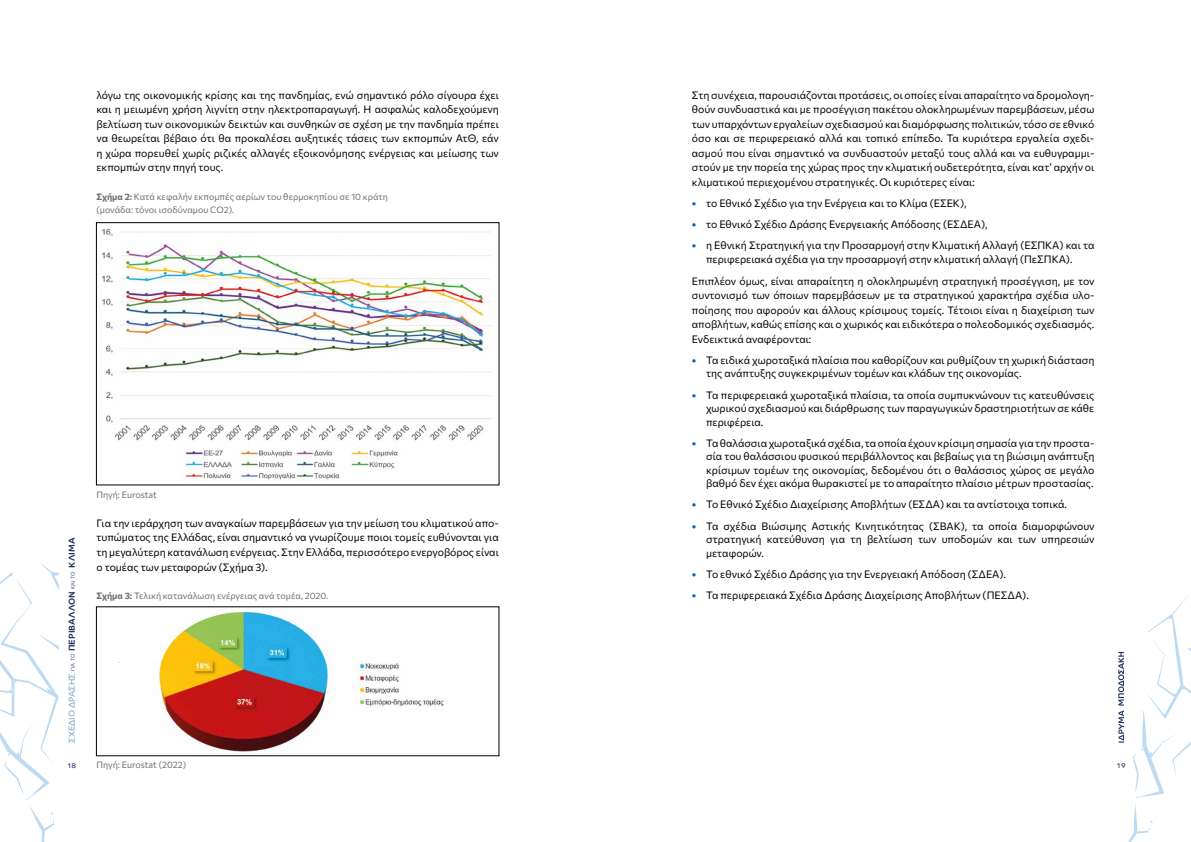
<style>
.page{position:relative;width:1191px;height:842px;background:#fff}
.page>*{position:absolute;margin:0;border:0;box-sizing:border-box;transform-origin:0 0}
.t1{font:10.5px/14.5px "Commissioner";color:#000;text-align:justify}
.t2{font:9px/12.1px "Commissioner";color:#706f6f}
.t3{font:700 8.6px "Co Text";color:#203262}
.t4{font:7px "Co Text";color:#203262}
.s1{font-weight:700}
.s2{font-weight:400;color:#8ab0c5}
.s3{font-weight:300;font-size:5.4px}
.s4{font-weight:700;color:#0069b3}
</style>
<div class="page">
<svg style="left:0;top:562px;width:69px;height:280px"></svg>
<div style="left:59px;top:529px;width:120px;height:249px;background:#fff"></div>
<svg style="left:1118px;top:594px;width:73px;height:248px"></svg>
<img style="left:101px;top:228px;width:390px;height:254px">
<img style="left:155px;top:611px;width:289px;height:141px">
<p class="t1" style="left:96px;top:87px;width:404px">λόγω της οικονομικής κρίσης και της πανδημίας, ενώ σημαντικό ρόλο σίγουρα έχει και η μειωμένη χρήση λιγνίτη στην ηλεκτροπαραγωγή. Η ασφαλώς καλοδεχούμενη βελτίωση των οικονομικών δεικτών και συνθηκών σε σχέση με την πανδημία πρέπει να θεωρείται βέβαιο ότι θα προκαλέσει αυξητικές τάσεις των εκπομπών ΑτΘ, εάν η χώρα πορευθεί χωρίς ριζικές αλλαγές εξοικονόμησης ενέργειας και μείωσης των εκπομπών στην πηγή τους.</p>
<p class="t2" style="left:96px;top:191px;width:293px"><span class="s1">Σχήμα 2:</span> Κατά κεφαλήν εκπομπές αερίων του θερμοκηπίου σε 10 κράτη (μονάδα: τόνοι ισοδύναμου CO2).</p>
<p class="t3" style="left:67px;top:743px;width:206px;rotate:-90deg"><span class="s2">ΣΧΈΔΙΟ ΔΡΆΣΗΣ</span> <span class="s3">ΓΙΑ ΤO</span> ΠΕΡΙΒΑΛΛΟΝ <span class="s3">ΚΑΙ ΤΟ</span> ΚΛΙΜΑ</p>
<p class="t2" style="left:96px;top:488px;width:62px">Πηγή: Eurostat</p>
<p class="t1" style="left:96px;top:515px;width:404px">Για την ιεράρχηση των αναγκαίων παρεμβάσεων για την μείωση του κλιματικού απο&shy;τυπώματος της Ελλάδας, είναι σημαντικό να γνωρίζουμε ποιοι τομείς ευθύνονται για τη μεγαλύτερη κατανάλωση ενέργειας. Στην Ελλάδα, περισσότερο ενεργοβόρος είναι ο τομέας των μεταφορών (Σχήμα 3).</p>
<p class="t2" style="left:96px;top:589px;width:233px"><span class="s1">Σχήμα 3:</span> Τελική κατανάλωση ενέργειας ανά τομέα, 2020.</p>
<p class="t1" style="left:692px;top:87px;width:404px">Στη συνέχεια, παρουσιάζονται προτάσεις, οι οποίες είναι απαραίτητο να δρομολογη&shy;θούν συνδυαστικά και με προσέγγιση πακέτου ολοκληρωμένων παρεμβάσεων, μέσω των υπαρχόντων εργαλείων σχεδιασμού και διαμόρφωσης πολιτικών, τόσο σε εθνικό όσο και σε περιφερειακό αλλά και τοπικό επίπεδο. Τα κυριότερα εργαλεία σχεδι&shy;ασμού που είναι σημαντικό να συνδυαστούν μεταξύ τους αλλά και να ευθυγραμμι&shy;στούν με την πορεία της χώρας προς την κλιματική ουδετερότητα, είναι κατ’ αρχήν οι κλιματικού περιεχομένου στρατηγικές. Οι κυριότερες είναι:</p>
<p class="t1" style="left:692px;top:195px;width:276px"><span class="s4">•</span> το Εθνικό Σχέδιο για την Ενέργεια και το Κλίμα (ΕΣΕΚ),</p>
<p class="t1" style="left:692px;top:216px;width:297px"><span class="s4">•</span> το Εθνικό Σχέδιο Δράσης Ενεργειακής Απόδοσης (ΕΣΔΕΑ),</p>
<p class="t1" style="left:706px;top:238px;width:390px;line-height:13.5px;text-indent:-14px"><span class="s4">•</span> η Εθνική Στρατηγική για την Προσαρμογή στην Κλιματική Αλλαγή (ΕΣΠΚΑ) και τα περιφερειακά σχέδια για την προσαρμογή στην κλιματική αλλαγή (ΠεΣΠΚΑ).</p>
<p class="t1" style="left:692px;top:273px;width:404px">Επιπλέον όμως, είναι απαραίτητη η ολοκληρωμένη στρατηγική προσέγγιση, με τον συντονισμό των όποιων παρεμβάσεων με τα στρατηγικού χαρακτήρα σχέδια υλο&shy;ποίησης που αφορούν και άλλους κρίσιμους τομείς. Τέτοιοι είναι η διαχείριση των αποβλήτων, καθώς επίσης και ο χωρικός και ειδικότερα ο πολεοδομικός σχεδιασμός.<br>Ενδεικτικά αναφέρονται:</p>
<p class="t1" style="left:706px;top:353px;width:390px;line-height:13.5px;text-indent:-14px"><span class="s4">•</span> Τα ειδικά χωροταξικά πλαίσια που καθορίζουν και ρυθμίζουν τη χωρική διάσταση της ανάπτυξης συγκεκριμένων τομέων και κλάδων της οικονομίας.</p>
<p class="t1" style="left:706px;top:387px;width:390px;line-height:13.5px;text-indent:-14px"><span class="s4">•</span> Τα περιφερειακά χωροταξικά πλαίσια, τα οποία συμπυκνώνουν τις κατευθύνσεις χωρικού σχεδιασμού και διάρθρωσης των παραγωγικών δραστηριοτήτων σε κάθε περιφέρεια.</p>
<p class="t1" style="left:706px;top:435px;width:390px;line-height:13.5px;text-indent:-14px"><span class="s4">•</span> Τα θαλάσσια χωροταξικά σχέδια, τα οποία έχουν κρίσιμη σημασία για την προστα&shy;σία του θαλάσσιου φυσικού περιβάλλοντος και βεβαίως για τη βιώσιμη ανάπτυξη κρίσιμων τομέων της οικονομίας, δεδομένου ότι ο θαλάσσιος χώρος σε μεγάλο βαθμό δεν έχει ακόμα θωρακιστεί με το απαραίτητο πλαίσιο μέτρων προστασίας.</p>
<p class="t1" style="left:692px;top:497px;width:377px"><span class="s4">•</span> Το Εθνικό Σχέδιο Διαχείρισης Αποβλήτων (ΕΣΔΑ) και τα αντίστοιχα τοπικά.</p>
<p class="t1" style="left:706px;top:518px;width:390px;line-height:13.5px;text-indent:-14px"><span class="s4">•</span> Τα σχέδια Βιώσιμης Αστικής Κινητικότητας (ΣΒΑΚ), τα οποία διαμορφώνουν στρατηγική κατεύθυνση για τη βελτίωση των υποδομών και των υπηρεσιών μεταφορών.</p>
<p class="t1" style="left:692px;top:566px;width:316px"><span class="s4">•</span> Το εθνικό Σχέδιο Δράσης για την Ενεργειακή Απόδοση (ΣΔΕΑ).</p>
<p class="t1" style="left:692px;top:587px;width:338px"><span class="s4">•</span> Τα περιφερειακά Σχέδια Δράσης Διαχείρισης Αποβλήτων (ΠΕΣΔΑ).</p>
<p class="t2" style="left:96px;top:758px;width:91px">Πηγή: Eurostat (2022)</p>
<p class="t4" style="left:67px;top:762px;width:11px">18</p>
<p class="t4" style="left:1116px;top:762px;width:11px">19</p>
</div>
